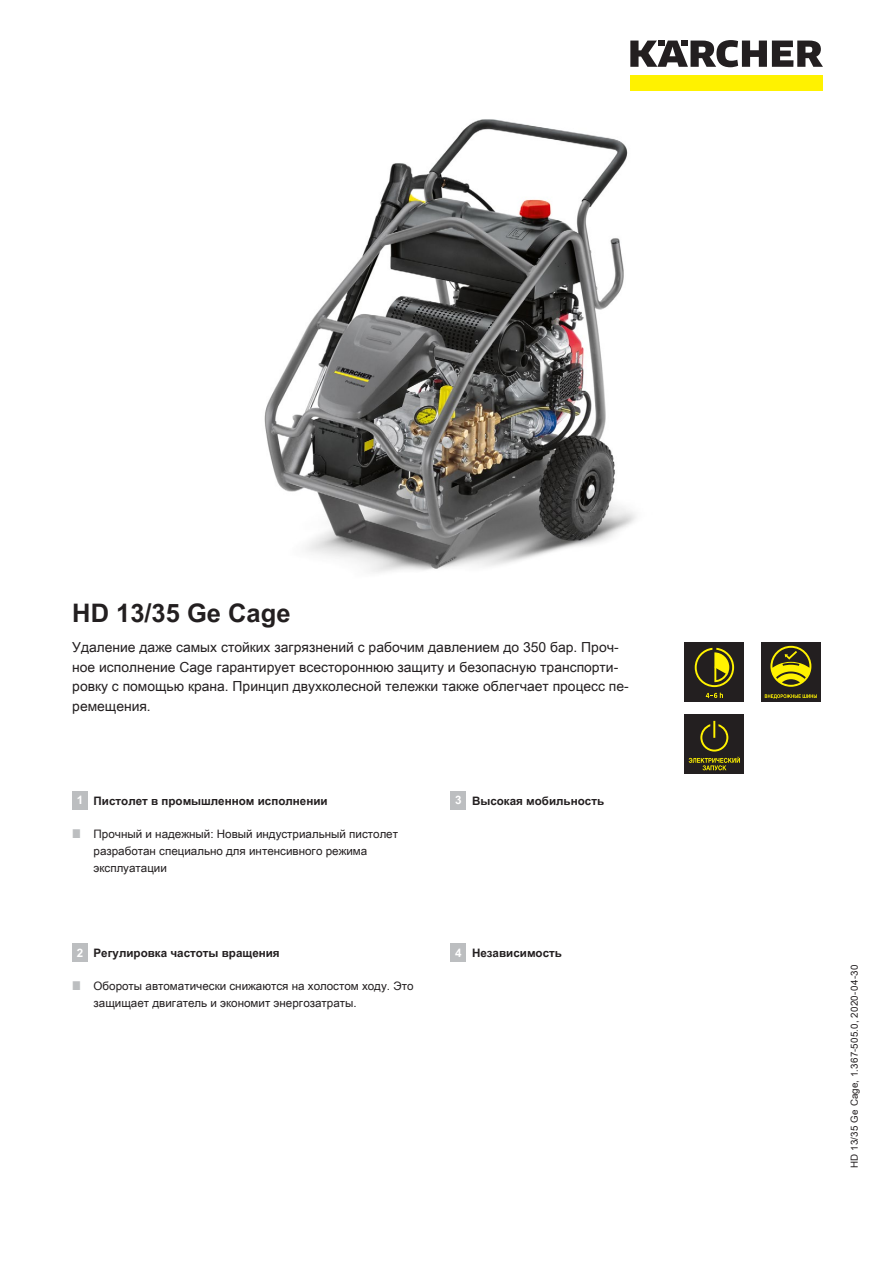
<style>
.page{position:relative;width:893px;height:1263px;background:#fff}
.page>*{position:absolute;margin:0;border:0;box-sizing:border-box;transform-origin:0 0}
.t1{font:700 25.5px "Arial Unicode MS";color:#231f20}
.t2{font:13.8px/19.5px "Arial Unicode MS";color:#231f20}
.t3{font:11.7px/17.2px "Arial Unicode MS";color:#231f20}
.t4{font:700 11.7px "Arial Unicode MS";color:#231f20}
.t5{font:700 11.7px "Arial Unicode MS";color:#fff}
.t6{font:9.75px "Arial Unicode MS";letter-spacing:.025em;color:#231f20}
</style>
<div class="page">
<div style="left:630px;top:75px;width:193px;height:16px;background:#fff200"></div>
<svg style="left:630px;top:40px;width:193px;height:27px"></svg>
<img style="left:264px;top:119px;width:372px;height:454px">
<div style="left:685px;top:642px;width:59px;height:60px;background:#231f20"></div>
<svg style="left:706px;top:693px;width:17px;height:5px"></svg>
<svg style="left:695px;top:648px;width:39px;height:39px"></svg>
<div style="left:761px;top:642px;width:60px;height:60px;background:#231f20"></div>
<svg style="left:770px;top:646px;width:41px;height:41px"></svg>
<svg style="left:765px;top:694px;width:52px;height:5px"></svg>
<div style="left:685px;top:714px;width:59px;height:60px;background:#231f20"></div>
<svg style="left:689px;top:757px;width:51px;height:13px"></svg>
<svg style="left:700px;top:721px;width:28px;height:30px"></svg>
<div style="left:72px;top:791px;width:16px;height:19px;background:#bcbec0"></div>
<div style="left:72px;top:943px;width:16px;height:19px;background:#bcbec0"></div>
<div style="left:451px;top:791px;width:15px;height:19px;background:#bcbec0"></div>
<div style="left:451px;top:943px;width:15px;height:19px;background:#bcbec0"></div>
<h1 class="t1" style="left:72px;top:594px;width:220px">HD 13/35 Ge Cage</h1>
<p class="t2" style="left:72px;top:637px;width:558px">Удаление даже самых стойких загрязнений с рабочим давлением до 350 бар. Проч&shy;ное исполнение Cage гарантирует всестороннюю защиту и безопасную транспорти&shy;ровку с помощью крана. Принцип двухколесной тележки также облегчает процесс пе&shy;ремещения.</p>
<p class="t5" style="left:77px;top:792px;width:8px">1</p>
<p class="t4" style="left:94px;top:792px;width:236px">Пистолет в промышленном исполнении</p>
<p class="t3" style="left:94px;top:825px;width:306px">Прочный и надежный: Новый индустриальный пистолет разработан специально для интенсивного режима эксплуатации</p>
<p class="t5" style="left:77px;top:944px;width:8px">2</p>
<p class="t4" style="left:94px;top:944px;width:188px">Регулировка частоты вращения</p>
<p class="t3" style="left:94px;top:977px;width:321px">Обороты автоматически снижаются на холостом ходу. Это защищает двигатель и экономит энергозатраты.</p>
<p class="t5" style="left:455px;top:792px;width:8px">3</p>
<p class="t4" style="left:472px;top:792px;width:134px">Высокая мобильность</p>
<p class="t5" style="left:455px;top:944px;width:8px">4</p>
<p class="t4" style="left:472px;top:944px;width:92px">Независимость</p>
<p class="t6" style="left:847px;top:1168px;width:205px;rotate:-90deg">HD 13/35 Ge Cage, 1.367-505.0, 2020-04-30</p>
</div>
